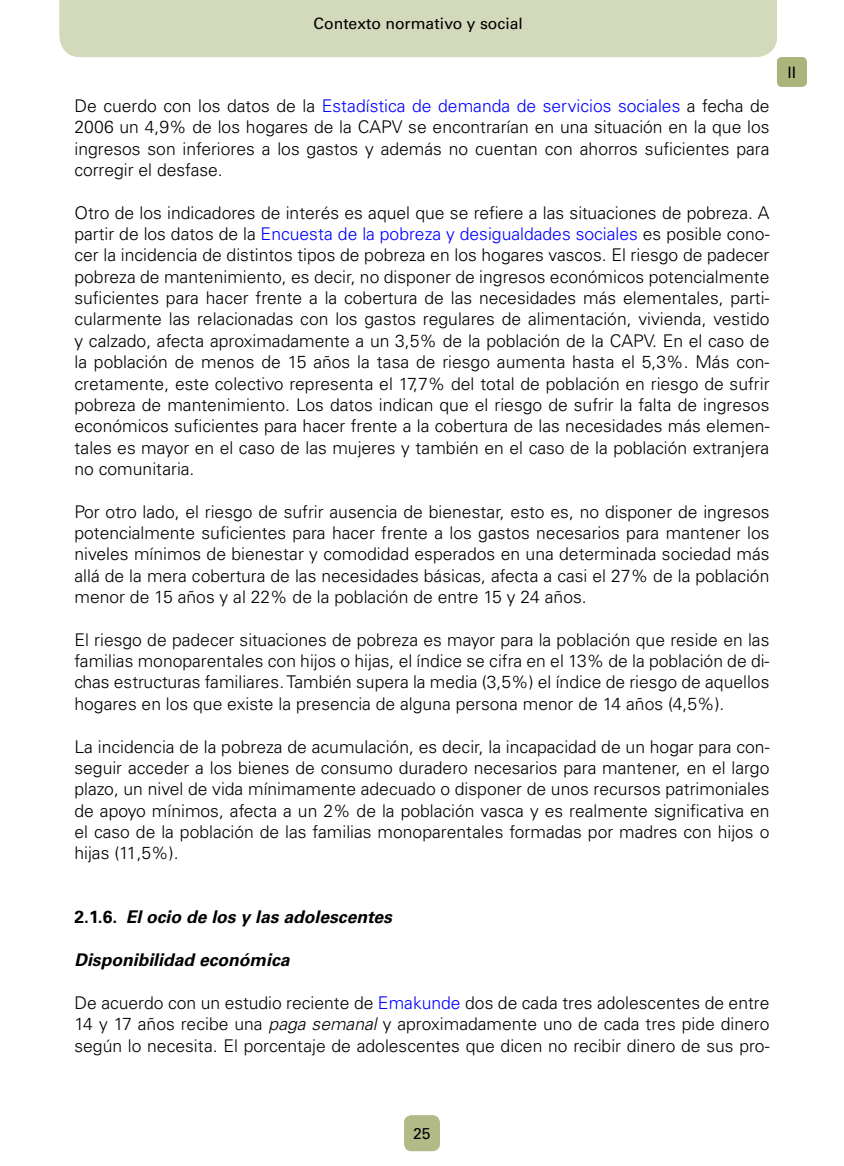
<style>
.page{position:relative;width:844px;height:1166px;background:#fff}
.page>*{position:absolute;margin:0;border:0;box-sizing:border-box;transform-origin:0 0}
.t1{font:300 17.5px/21.3px "Univers LT Std";color:#000;text-align:justify}
.t2{font:italic 700 17.5px "Univers LT Std";color:#000}
.t3{font:15.75px "Univers LT Std";color:#000}
.s1{color:#00f}
.s2{font-style:normal}
.s3{font-style:italic}
</style>
<div class="page">
<div style="left:60px;top:0;width:716px;height:57px;background:#d3d9bb"></div>
<div style="left:776px;top:57px;width:30px;height:30px;background:#aab47b;border-radius:5px"></div>
<div style="left:404px;top:1115px;width:36px;height:36px;background:#b2bb88;border-radius:7px"></div>
<p class="t3" style="left:396px;top:14px;width:46px">Índice</p>
<p class="t3" style="left:313px;top:14px;width:211px">Contexto normativo y social</p>
<p class="t1" style="left:74px;top:95px;width:696px">De cuerdo con los datos de la <span class="s1">Estadística de demanda de servicios sociales</span> a fecha de 2006 un 4,9% de los hogares de la CAPV se encontrarían en una situación en la que los ingresos son inferiores a los gastos y además no cuentan con ahorros suficientes para corregir el desfase.</p>
<p class="t1" style="left:74px;top:202px;width:696px">Otro de los indicadores de interés es aquel que se refiere a las situaciones de pobreza. A partir de los datos de la <span class="s1">Encuesta de la pobreza y desigualdades sociales</span> es posible cono&shy;cer la incidencia de distintos tipos de pobreza en los hogares vascos. El riesgo de padecer pobreza de mantenimiento, es decir, no disponer de ingresos económicos potencialmente suficientes para hacer frente a la cobertura de las necesidades más elementales, parti&shy;cularmente las relacionadas con los gastos regulares de alimentación, vivienda, vestido y calzado, afecta aproximadamente a un 3,5% de la población de la CAPV. En el caso de la población de menos de 15 años la tasa de riesgo aumenta hasta el 5,3%. Más con&shy;cretamente, este colectivo representa el 17,7% del total de población en riesgo de sufrir pobreza de mantenimiento. Los datos indican que el riesgo de sufrir la falta de ingresos económicos suficientes para hacer frente a la cobertura de las necesidades más elemen&shy;tales es mayor en el caso de las mujeres y también en el caso de la población extranjera no comunitaria.</p>
<p class="t1" style="left:74px;top:501px;width:696px">Por otro lado, el riesgo de sufrir ausencia de bienestar, esto es, no disponer de ingresos potencialmente suficientes para hacer frente a los gastos necesarios para mantener los niveles mínimos de bienestar y comodidad esperados en una determinada sociedad más allá de la mera cobertura de las necesidades básicas, afecta a casi el 27% de la población menor de 15 años y al 22% de la población de entre 15 y 24 años.</p>
<p class="t1" style="left:74px;top:629px;width:696px">El riesgo de padecer situaciones de pobreza es mayor para la población que reside en las familias monoparentales con hijos o hijas, el índice se cifra en el 13% de la población de di&shy;chas estructuras familiares. También supera la media (3,5%) el índice de riesgo de aquellos hogares en los que existe la presencia de alguna persona menor de 14 años (4,5%).</p>
<p class="t1" style="left:74px;top:736px;width:696px">La incidencia de la pobreza de acumulación, es decir, la incapacidad de un hogar para con&shy;seguir acceder a los bienes de consumo duradero necesarios para mantener, en el largo plazo, un nivel de vida mínimamente adecuado o disponer de unos recursos patrimoniales de apoyo mínimos, afecta a un 2% de la población vasca y es realmente significativa en el caso de la población de las familias monoparentales formadas por madres con hijos o hijas (11,5%).</p>
<p class="t2" style="left:74px;top:907px;width:319px"><span class="s2">2.1.6.</span> El ocio de los y las adolescentes</p>
<p class="t2" style="left:74px;top:949px;width:216px">Disponibilidad económica</p>
<p class="t1" style="left:74px;top:992px;width:696px">De acuerdo con un estudio reciente de <span class="s1">Emakunde</span> dos de cada tres adolescentes de entre 14 y 17 años recibe una <span class="s3">paga semanal</span> y aproximadamente uno de cada tres pide dinero según lo necesita. El porcentaje de adolescentes que dicen no recibir dinero de sus pro-</p>
<p class="t3" style="left:787px;top:63px;width:10px">II</p>
<p class="t3" style="left:413px;top:1124px;width:19px">25</p>
</div>
